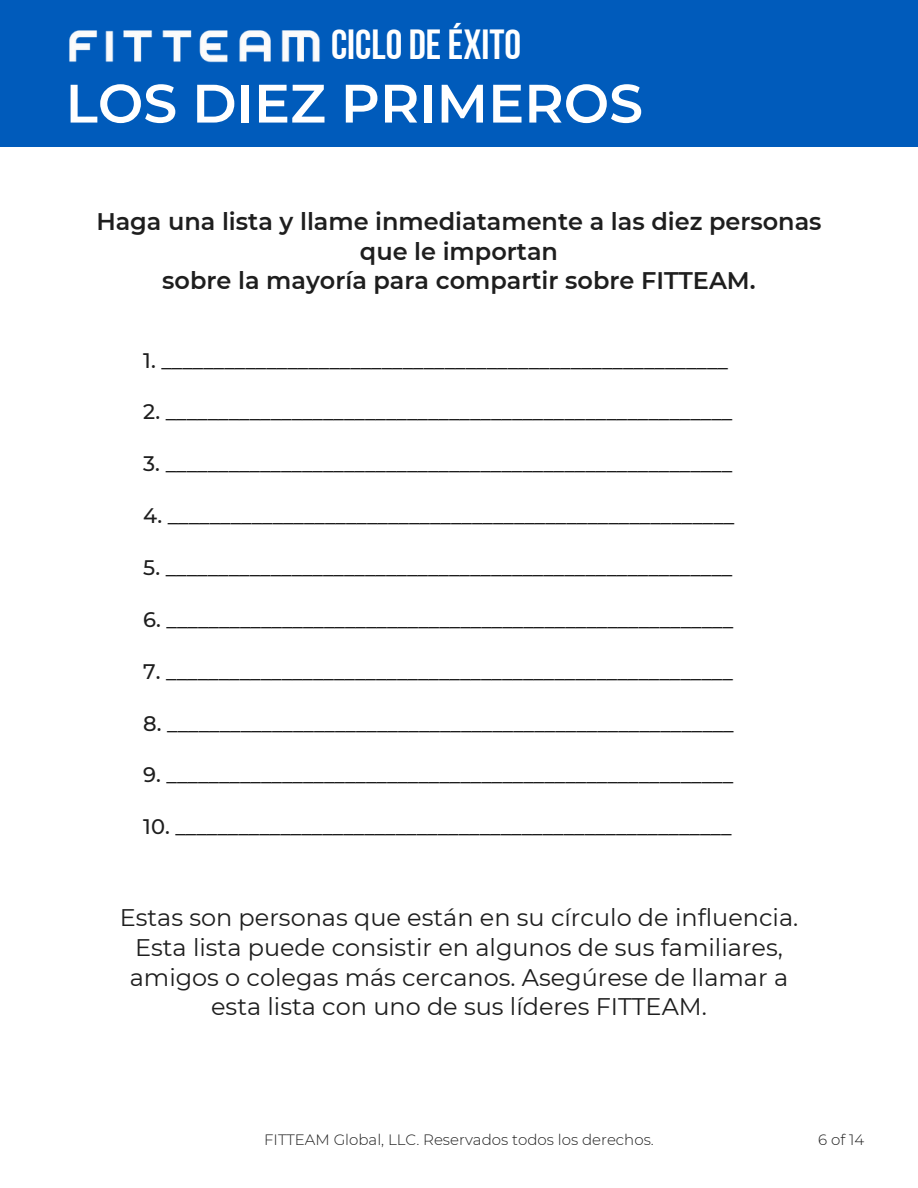
<style>
.page{position:relative;width:918px;height:1188px;background:#fff}
.page>*{position:absolute;margin:0;border:0;box-sizing:border-box;transform-origin:0 0}
.t1{font:600 54px "Montserrat";color:#fff}
.t2{font:42px "Bebas Neue Cyrillic";color:#fff}
.t3{font:24px/29.7px "Montserrat";color:#1e1e1e;text-align:center}
.t4{font:600 24px/29.7px "Montserrat";color:#1e1e1e;text-align:center}
.t5{font:500 21px "Montserrat";color:#1e1e1e}
.t6{font:300 15px "Montserrat";color:#1e1e1e}
</style>
<div class="page">
<div style="left:0;top:0;width:918px;height:146px;background:#005bbb"></div>
<img style="left:69px;top:30px;width:251px;height:33px">
<h2 class="t2" style="left:331px;top:27px;width:192px">CICLO DEÉXITO</h2>
<h1 class="t1" style="left:66px;top:70px;width:579px">LOS DIEZ PRIMEROS</h1>
<p class="t4" style="left:96px;top:207px;width:727px">Haga una lista y llame inmediatamente a las diez personas que le importan<br>sobre la mayoría para compartir sobre FITTEAM.</p>
<p class="t5" style="left:143px;top:347px;width:586px">1. ______________________________________________________</p>
<p class="t5" style="left:143px;top:399px;width:591px">2. ______________________________________________________</p>
<p class="t5" style="left:143px;top:451px;width:591px">3. ______________________________________________________</p>
<p class="t5" style="left:143px;top:503px;width:593px">4. ______________________________________________________</p>
<p class="t5" style="left:143px;top:555px;width:591px">5. ______________________________________________________</p>
<p class="t5" style="left:143px;top:606px;width:591px">6. ______________________________________________________</p>
<p class="t5" style="left:143px;top:658px;width:591px">7. ______________________________________________________</p>
<p class="t5" style="left:143px;top:710px;width:592px">8. ______________________________________________________</p>
<p class="t5" style="left:143px;top:762px;width:591px">9. ______________________________________________________</p>
<p class="t5" style="left:143px;top:814px;width:590px">10. _____________________________________________________</p>
<p class="t3" style="left:120px;top:903px;width:680px">Estas son personas que están en su círculo de influencia.<br>Esta lista puede consistir en algunos de sus familiares, amigos o colegas más cercanos. Asegúrese de llamar a esta lista con uno de sus líderes FITTEAM.</p>
<p class="t6" style="left:264px;top:1131px;width:391px">FITTEAM Global, LLC. Reservados todos los derechos.</p>
<p class="t6" style="left:818px;top:1131px;width:48px">6 of 14</p>
</div>
